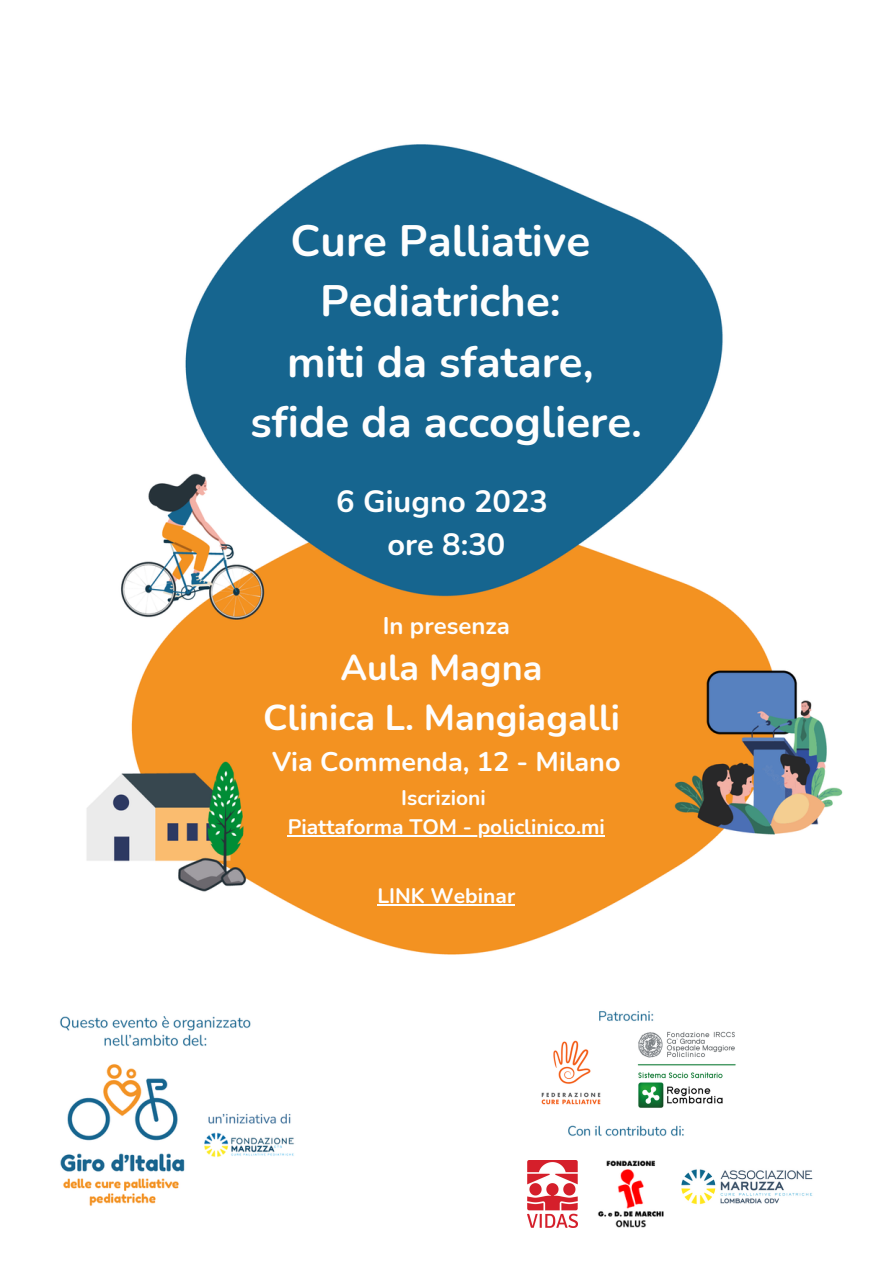
<style>
.page{position:relative;width:893px;height:1264px;background:#fff}
.page>*{position:absolute;margin:0;border:0;box-sizing:border-box;transform-origin:0 0}
.t1{font:700 43.95px "Nunito";color:#fefefe}
.t2{font:700 36px "Nunito";color:#fefefe}
.t3{font:700 30.75px "Nunito";color:#fefefe}
.t4{font:700 27px "Nunito";color:#fefefe}
.t5{font:700 24px "Nunito";color:#fefefe}
.t6{font:700 21px "Nunito";color:#fefefe}
</style>
<div class="page">
<img style="left:60px;top:144px;width:783px;height:1084px">
<img style="left:597px;top:1160px;width:66px;height:67px">
<img style="left:527px;top:1160px;width:50px;height:67px">
<img style="left:681px;top:1160px;width:133px;height:49px">
<img style="left:527px;top:1035px;width:87px;height:74px">
<img style="left:630px;top:1024px;width:112px;height:84px">
<hr style="left:288px;top:835px;width:317px;height:2px;background:#fefefe">
<hr style="left:377px;top:904px;width:138px;height:2px;background:#fefefe">
<p class="t1" style="left:290px;top:211px;width:301px">Cure Palliative</p>
<p class="t1" style="left:320px;top:272px;width:242px">Pediatriche:</p>
<p class="t1" style="left:287px;top:332px;width:308px">miti da sfatare,</p>
<p class="t1" style="left:250px;top:393px;width:393px">sfide da accogliere.</p>
<p class="t3" style="left:336px;top:481px;width:213px">6 Giugno 2023</p>
<p class="t3" style="left:387px;top:524px;width:119px">ore 8:30</p>
<p class="t5" style="left:382px;top:609px;width:129px">In presenza</p>
<p class="t2" style="left:340px;top:643px;width:203px">Aula Magna</p>
<p class="t2" style="left:263px;top:693px;width:358px">Clinica L. Mangiagalli</p>
<p class="t4" style="left:272px;top:743px;width:350px">Via Commenda, 12 - Milano</p>
<p class="t6" style="left:401px;top:783px;width:86px">Iscrizioni</p>
<p class="t6" style="left:288px;top:812px;width:319px">Piattaforma TOM - policlinico.mi</p>
<p class="t6" style="left:377px;top:881px;width:139px">LINK Webinar</p>
</div>
